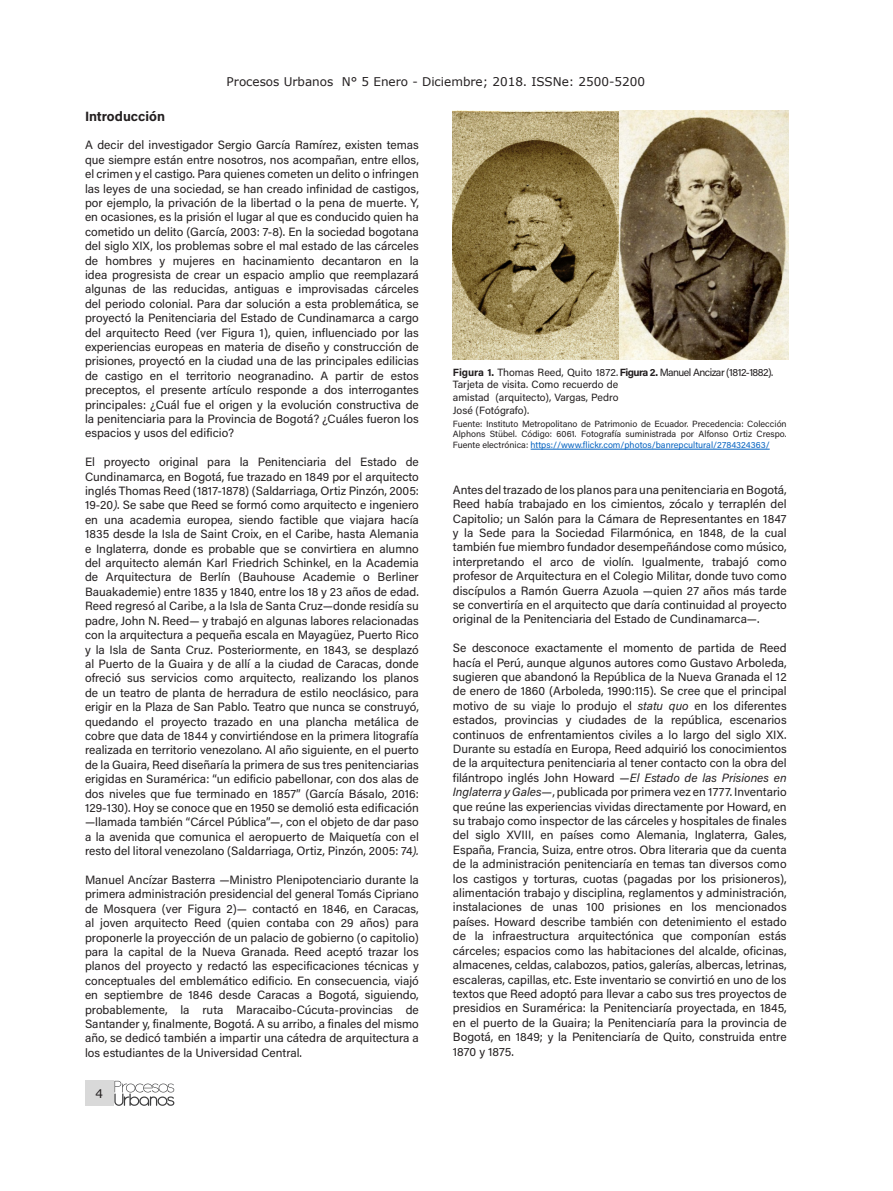
<style>
.page{position:relative;width:893px;height:1191px;background:#fff}
.page>*{position:absolute;margin:0;border:0;box-sizing:border-box;transform-origin:0 0}
.t1{font:700 13.5px "Acumin Pro";color:#231f20}
.t2{font:12px/14.4px "Acumin Pro";color:#231f20;text-align:justify}
.t3{font:12px "Verdana";color:#231f20}
.t4{font:10.5px/12.6px "Acumin Pro";color:#231f20}
.t5{font:9px/10.8px "Acumin Pro";color:#231f20;text-align:justify}
.s1{font-style:italic}
.s2{font-weight:700}
.s3{color:#0563c1}
.s4{color:#262626}
</style>
<div class="page">
<div style="left:85px;top:1080px;width:29px;height:25px;background:#d9d9d9"></div>
<svg style="left:114px;top:1080px;width:60px;height:25px"></svg>
<img style="left:453px;top:111px;width:165px;height:248px">
<img style="left:620px;top:111px;width:168px;height:248px">
<hr style="left:531px;top:449px;width:239px;height:1px;background:#0563c1">
<p class="t3" style="left:227px;top:73px;width:420px">Procesos Urbanos N° 5 Enero - Diciembre; 2018. ISSNe: 2500-5200</p>
<p class="t1" style="left:85px;top:106px;width:82px">Introducción</p>
<p class="t2" style="left:85px;top:137px;width:335px">A decir del investigador Sergio García Ramírez, existen temas que siempre están entre nosotros, nos acompañan, entre ellos, el crimen y el castigo. Para quienes cometen un delito o infringen las leyes de una sociedad, se han creado infinidad de castigos, por ejemplo, la privación de la libertad o la pena de muerte. Y, en ocasiones, es la prisión el lugar al que es conducido quien ha cometido un delito (García, 2003: 7-8). En la sociedad bogotana del siglo XIX, los problemas sobre el mal estado de las cárceles de hombres y mujeres en hacinamiento decantaron en la idea progresista de crear un espacio amplio que reemplazará algunas de las reducidas, antiguas e improvisadas cárceles del periodo colonial. Para dar solución a esta problemática, se proyectó la Penitenciaria del Estado de Cundinamarca a cargo del arquitecto Reed (ver Figura 1), quien, influenciado por las experiencias europeas en materia de diseño y construcción de prisiones, proyectó en la ciudad una de las principales edilicias de castigo en el territorio neogranadino. A partir de estos preceptos, el presente artículo responde a dos interrogantes principales: ¿Cuál fue el origen y la evolución constructiva de la penitenciaria para la Provincia de Bogotá? ¿Cuáles fueron los espacios y usos del edificio?</p>
<p class="t2" style="left:85px;top:454px;width:335px">El proyecto original para la Penitenciaria del Estado de Cundinamarca, en Bogotá, fue trazado en 1849 por el arquitecto inglés Thomas Reed (1817-1878) (Saldarriaga, Ortiz Pinzón, 2005:<br>19-20<span class="s1">)</span>. Se sabe que Reed se formó como arquitecto e ingeniero en una academia europea, siendo factible que viajara hacía 1835 desde la Isla de Saint Croix, en el Caribe, hasta Alemania e Inglaterra, donde es probable que se convirtiera en alumno del arquitecto alemán Karl Friedrich Schinkel, en la Academia de Arquitectura de Berlín (Bauhouse Academie o Berliner Bauakademie) entre 1835 y 1840, entre los 18 y 23 años de edad.<br>Reed regresó al Caribe, a la Isla de Santa Cruz—donde residía su padre, John N. Reed— y trabajó en algunas labores relacionadas con la arquitectura a pequeña escala en Mayagüez, Puerto Rico y la Isla de Santa Cruz. Posteriormente, en 1843, se desplazó al Puerto de la Guaira y de allí a la ciudad de Caracas, donde ofreció sus servicios como arquitecto, realizando los planos de un teatro de planta de herradura de estilo neoclásico, para erigir en la Plaza de San Pablo. Teatro que nunca se construyó, quedando el proyecto trazado en una plancha metálica de cobre que data de 1844 y convirtiéndose en la primera litografía realizada en territorio venezolano. Al año siguiente, en el puerto de la Guaira, Reed diseñaría la primera de sus tres penitenciarias erigidas en Suramérica: “un edificio pabellonar, con dos alas de dos niveles que fue terminado en 1857” (García Básalo, 2016:<br>129-130). Hoy se conoce que en 1950 se demolió esta edificación —llamada también “Cárcel Pública”—, con el objeto de dar paso a la avenida que comunica el aeropuerto de Maiquetía con el resto del litoral venezolano (Saldarriaga, Ortiz, Pinzón, 2005: 74<span class="s1">).</span></p>
<p class="t2" style="left:85px;top:872px;width:335px">Manuel Ancízar Basterra —Ministro Plenipotenciario durante la primera administración presidencial del general Tomás Cipriano de Mosquera (ver Figura 2)— contactó en 1846, en Caracas, al joven arquitecto Reed (quien contaba con 29 años) para proponerle la proyección de un palacio de gobierno (o capitolio) para la capital de la Nueva Granada. Reed aceptó trazar los planos del proyecto y redactó las especificaciones técnicas y conceptuales del emblemático edificio. En consecuencia, viajó en septiembre de 1846 desde Caracas a Bogotá, siguiendo, probablemente, la ruta Maracaibo-Cúcuta-provincias de Santander y, finalmente, Bogotá. A su arribo, a finales del mismo año, se dedicó también a impartir una cátedra de arquitectura a los estudiantes de la Universidad Central.</p>
<p class="t3" style="left:96px;top:1085px;width:9px">4</p>
<p class="t4" style="left:453px;top:365px;width:322px"><span class="s2">Figura 1.</span> Thomas Reed, Quito 1872. <span class="s2">Figura 2.</span> Manuel Ancizar (1812-1882).<br>Tarjeta de visita. Como recuerdo de<br>amistad (arquitecto), Vargas, Pedro<br>José (Fotógrafo).</p>
<p class="t5" style="left:453px;top:418px;width:335px">Fuente: Instituto Metropolitano de Patrimonio de Ecuador. Precedencia: Colección Alphons Stübel. Código: 6061. Fotografía suministrada por Alfonso Ortiz Crespo.<br>Fuente electrónica: <span class="s3">https://www.flickr.com/photos/banrepcultural/2784324363/</span></p>
<p class="t2" style="left:453px;top:482px;width:335px">Antes del trazado de los planos para una penitenciaria en Bogotá, Reed había trabajado en los cimientos, zócalo y terraplén del Capitolio; un Salón para la Cámara de Representantes en 1847 y la Sede para la Sociedad Filarmónica, en 1848, de la cual también fue miembro fundador desempeñándose como músico, interpretando el arco de violín. Igualmente, trabajó como profesor de Arquitectura en el Colegio Militar, donde tuvo como discípulos a Ramón Guerra Azuola —quien 27 años más tarde se convertiría en el arquitecto que daría continuidad al proyecto original de la Penitenciaria del Estado de Cundinamarca—.</p>
<p class="t2" style="left:453px;top:640px;width:335px">Se desconoce exactamente el momento de partida de Reed hacía el Perú, aunque algunos autores como Gustavo Arboleda, sugieren que abandonó la República de la Nueva Granada el 12 de enero de 1860 (Arboleda, 1990:115). Se cree que el principal motivo de su viaje lo produjo el <span class="s1">statu quo</span> en los diferentes estados, provincias y ciudades de la república, escenarios continuos de enfrentamientos civiles a lo largo del siglo XIX.<br><span class="s4">Durante su estadía en</span> Europa, Reed adquirió los conocimientos de la arquitectura penitenciaria al tener contacto con la obra del filántropo inglés John Howard —<span class="s1">El Estado de las Prisiones en Inglaterra y Gales—</span>, publicada por primera vez en 1777. Inventario que reúne las experiencias vividas directamente por Howard, en su trabajo como inspector de las cárceles y hospitales de finales del siglo XVIII, en países como Alemania, Inglaterra, Gales, España, Francia, Suiza, entre otros. Obra literaria que da cuenta de la administración penitenciaría en temas tan diversos como los castigos y torturas, cuotas (pagadas por los prisioneros), alimentación trabajo y disciplina, reglamentos y administración, instalaciones de unas 100 prisiones en los mencionados países. Howard describe también con detenimiento el estado de la infraestructura arquitectónica que componían estás cárceles; espacios como las habitaciones del alcalde, oficinas, almacenes, celdas, calabozos, patios, galerías, albercas, letrinas, escaleras, capillas, etc. Este inventario se convirtió en uno de los textos que Reed adoptó para llevar a cabo sus tres proyectos de presidios en Suramérica: la Penitenciaría proyectada, en 1845, en el puerto de la Guaira; la Penitenciaría para la provincia de Bogotá, en 1849; y la Penitenciaría de Quito, construida entre 1870 y 1875.</p>
</div>
